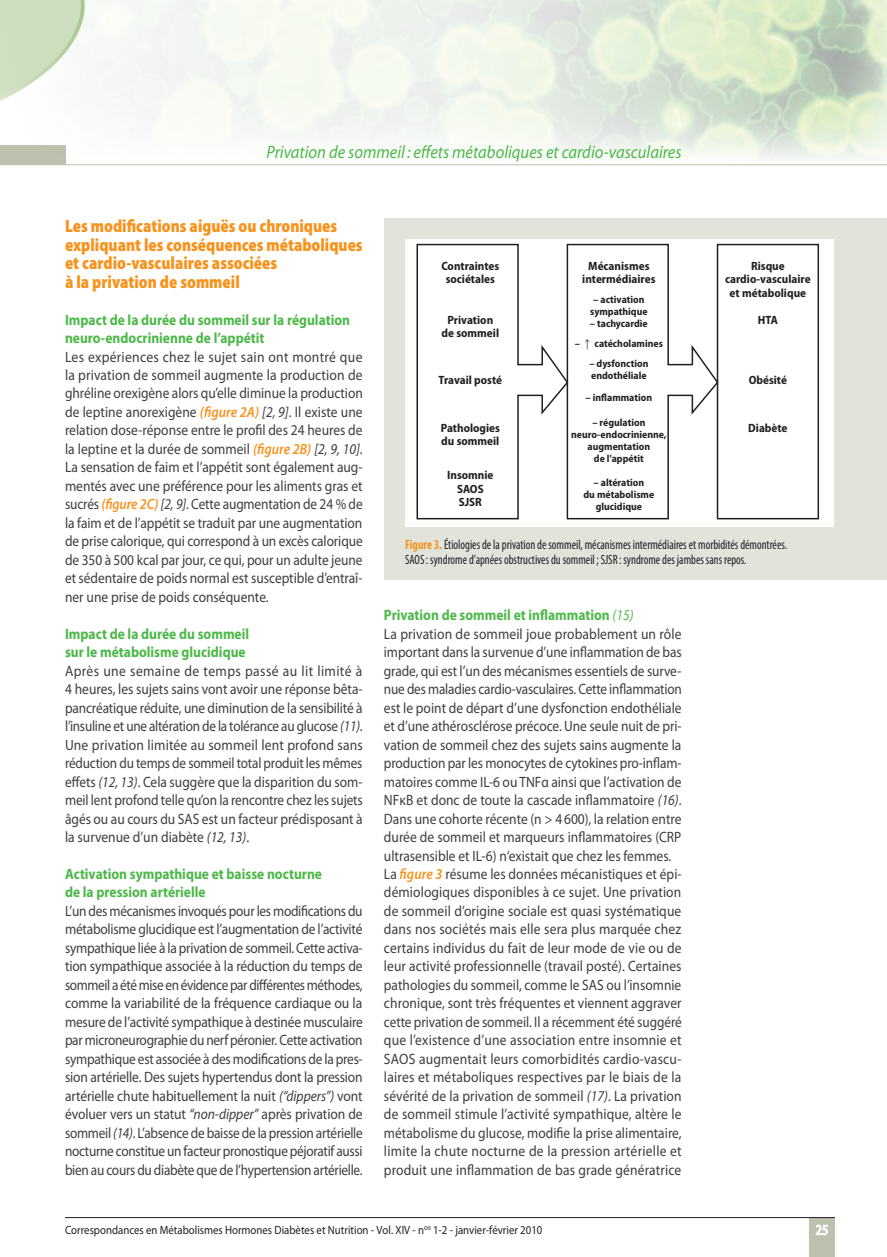
<style>
.page{position:relative;width:887px;height:1257px;background:#fff}
.page>*{position:absolute;margin:0;border:0;box-sizing:border-box;transform-origin:0 0}
._015-Inter_1{font:900 semi-condensed 18px/18.5px "Myriad Pro";color:#f7931d;scale:.9 1}
.DT_HTpage__titre_art{font:italic 18px "Myriad Pro";color:#4cb848;scale:.92 1}
._015-texte{font:15px/18.5px "Myriad Pro";color:#3e3e3f;text-align:justify;scale:.91 1}
._015-texte-2{font:15px/18.5px "Myriad Pro";color:#3e3e3f;text-align:justify;scale:.9 1}
._015-texte-3{font:15px/18.5px "Myriad Pro";color:#3e3e3f;text-align:justify;scale:.89 1}
._047-DT_inter_2{font:700 15px/18.5px "Myriad Pro";color:#4cb848;scale:.9 1}
._047-légende_figure{font:condensed 13.5px "Myriad Pro";color:#231f20;scale:.9 1}
.t1{font:700 semi-condensed 12px/13.5px "Myriad Pro";color:#231f20;text-align:center}
.t2{font:12px "Myriad Pro";color:#231f20;scale:.9 1}
.t3{font:700 semi-condensed 10.5px/12px "Myriad Pro";color:#231f20}
.s1{font-weight:600;font-style:italic;color:#f7931d}
.s2{font-style:italic}
.s3{font-weight:700;color:#f7931d}
.s4{font-weight:400;font-style:italic}
</style>
<div class="page">
<div style="left:809px;top:1217px;width:26px;height:40px;background:#bdc2af"></div>
<svg style="left:815px;top:1224px;width:13px;height:11px"></svg>
<hr style="left:65px;top:1217px;width:770px;height:1px;background:#231f20">
<div style="left:384px;top:218px;width:503px;height:362px;background:#e2e4dc"></div>
<div style="left:406px;top:239px;width:428px;height:288px;background:#fff"></div>
<svg style="left:416px;top:243px;width:303px;height:277px"></svg>
<div style="left:717px;top:244px;width:102px;height:275px;border:2px solid #231f20"></div>
<svg style="left:0;top:0;width:86px;height:102px"></svg>
<p class="DT_HTpage__titre_art" style="left:266px;top:140px;width:453px">Privation de sommeil : effets métaboliques et cardio-vasculaires</p>
<p class="_015-Inter_1" style="left:65px;top:217px;width:332px">Les modifications aiguës ou chroniques expliquant les conséquences métaboliques et cardio-vasculaires associées<br>à la privation de sommeil</p>
<p class="_047-DT_inter_2" style="left:65px;top:310px;width:318px">Impact de la durée du sommeil sur la régulation neuro-endocrinienne de l’appétit</p>
<p class="_015-texte" style="left:65px;top:347px;width:329px">Les expériences chez le sujet sain ont montré que la privation de sommeil augmente la production de ghréline orexigène alors qu’elle diminue la production de leptine anorexigène <span class="s1">(figure 2A)</span> <span class="s2">[2, 9]</span>. Il existe une relation dose-réponse entre le profil des 24 heures de la leptine et la durée de sommeil <span class="s1">(figure 2B)</span> <span class="s2">[2, 9, 10]</span>.<br>La sensation de faim et l’appétit sont également aug&shy;mentés avec une préférence pour les aliments gras et sucrés <span class="s1">(figure 2C)</span> <span class="s2">[2, 9]</span>. Cette augmentation de 24 % de la faim et de l’appétit se traduit par une augmentation de prise calorique, qui correspond à un excès calorique de 350 à 500 kcal par jour, ce qui, pour un adulte jeune et sédentaire de poids normal est susceptible d’entraî&shy;ner une prise de poids conséquente.</p>
<p class="_047-DT_inter_2" style="left:65px;top:624px;width:206px">Impact de la durée du sommeil sur le métabolisme glucidique</p>
<p class="_015-texte" style="left:65px;top:661px;width:329px">Après une semaine de temps passé au lit limité à 4 heures, les sujets sains vont avoir une réponse bêta&shy;pancréatique réduite, une diminution de la sensibilité à l’insuline et une altération de la tolérance au glucose <span class="s2">(11)</span>.<br>Une privation limitée au sommeil lent profond sans réduction du temps de sommeil total produit les mêmes effets <span class="s2">(12, 13)</span>. Cela suggère que la disparition du som&shy;meil lent profond telle qu’on la rencontre chez les sujets âgés ou au cours du SAS est un facteur prédisposant à la survenue d’un diabète <span class="s2">(12, 13)</span>.</p>
<p class="_047-DT_inter_2" style="left:65px;top:864px;width:287px">Activation sympathique et baisse nocturne de la pression artérielle</p>
<p class="_015-texte-3" style="left:65px;top:901px;width:336px">L’un des mécanismes invoqués pour les modifications du métabolisme glucidique est l’augmentation de l’activité sympathique liée à la privation de sommeil. Cette activa&shy;tion sympathique associée à la réduction du temps de sommeil a été mise en évidence par différentes méthodes, comme la variabilité de la fréquence cardiaque ou la mesure de l’activité sympathique à destinée musculaire par microneurographie du nerf péronier. Cette activation sympathique est associée à des modifications de la pres&shy;sion artérielle. Des sujets hypertendus dont la pression artérielle chute habituellement la nuit <span class="s2">(“dippers”)</span> vont évoluer vers un statut <span class="s2">“non-dipper”</span> après privation de sommeil <span class="s2">(14)</span>. L’absence de baisse de la pression artérielle nocturne constitue un facteur pronostique péjoratif aussi bien au cours du diabète que de l’hypertension artérielle.</p>
<p class="t1" style="left:441px;top:259px;width:59px">Contraintes sociétales</p>
<p class="t1" style="left:442px;top:313px;width:59px">Privation de sommeil</p>
<p class="t1" style="left:439px;top:374px;width:65px">Travail posté</p>
<p class="t1" style="left:441px;top:421px;width:61px;text-align:left">Pathologies du sommeil</p>
<p class="t1" style="left:447px;top:468px;width:48px">Insomnie<br>SAOS<br>SJSR</p>
<p class="t1" style="left:582px;top:259px;width:75px">Mécanismes intermédiaires</p>
<p class="t3" style="left:590px;top:293px;width:59px">– activation sympathique</p>
<p class="t3" style="left:590px;top:318px;width:59px">– tachycardie</p>
<p class="t3" style="left:589px;top:358px;width:61px">– dysfonction endothéliale</p>
<p class="t3" style="left:586px;top:391px;width:68px">– inflammation</p>
<p class="t3" style="left:571px;top:416px;width:97px;text-align:center">– régulation neuro-endocrinienne, augmentation<br>de l'appétit</p>
<p class="t3" style="left:583px;top:477px;width:72px;text-align:center">– altération<br>du métabolisme glucidique</p>
<p class="t3" style="left:575px;top:337px;width:89px">– ↑ catécholamines</p>
<p class="t1" style="left:725px;top:259px;width:87px">Risque cardio-vasculaire et métabolique</p>
<p class="t1" style="left:758px;top:313px;width:22px">HTA</p>
<p class="t1" style="left:749px;top:374px;width:40px">Obésité</p>
<p class="t1" style="left:748px;top:421px;width:41px">Diabète</p>
<p class="_047-légende_figure" style="left:405px;top:537px;width:426px"><span class="s3">Figure 3.</span> Étiologies de la privation de sommeil, mécanismes intermédiaires et morbidités démontrées.</p>
<p class="_047-légende_figure" style="left:405px;top:552px;width:381px">SAOS: syndrome d’apnées obstructives du sommeil ; SJSR : syndrome des jambes sans repos.</p>
<p class="_047-DT_inter_2" style="left:384px;top:605px;width:279px">Privation de sommeil et inflammation <span class="s4">(15)</span></p>
<p class="_015-texte" style="left:384px;top:624px;width:329px">La privation de sommeil joue probablement un rôle important dans la survenue d’une inflammation de bas grade, qui est l’un des mécanismes essentiels de surve&shy;nue des maladies cardio-vasculaires. Cette inflammation est le point de départ d’une dysfonction endothéliale et d’une athérosclérose précoce. Une seule nuit de pri&shy;vation de sommeil chez des sujets sains augmente la production par les monocytes de cytokines pro-inflam&shy;matoires comme IL-6 ou TNFα ainsi que l’activation de NFκB et donc de toute la cascade inflammatoire <span class="s2">(16)</span>.<br>Dans une cohorte récente (n &gt; 4600), la relation entre durée de sommeil et marqueurs inflammatoires (CRP ultrasensible et IL-6) n‘existait que chez les femmes.</p>
<p class="_015-texte-2" style="left:384px;top:864px;width:332px">La <span class="s1">figure 3</span> résume les données mécanistiques et épi&shy;démiologiques disponibles à ce sujet. Une privation de sommeil d’origine sociale est quasi systématique dans nos sociétés mais elle sera plus marquée chez certains individus du fait de leur mode de vie ou de leur activité professionnelle (travail posté). Certaines pathologies du sommeil, comme le SAS ou l’insomnie chronique, sont très fréquentes et viennent aggraver cette privation de sommeil. Il a récemment été suggéré que l’existence d’une association entre insomnie et SAOS augmentait leurs comorbidités cardio-vascu&shy;laires et métaboliques respectives par le biais de la sévérité de la privation de sommeil <span class="s2">(17)</span>. La privation de sommeil stimule l’activité sympathique, altère le métabolisme du glucose, modifie la prise alimentaire, limite la chute nocturne de la pression artérielle et produit une inflammation de bas grade génératrice</p>
<p class="t2" style="left:65px;top:1222px;width:532px">Correspondances en Métabolismes Hormones Diabètes et Nutrition - Vol. XIV - n<sup>os</sup> 1-2 - janvier-février 2010</p>
</div>
